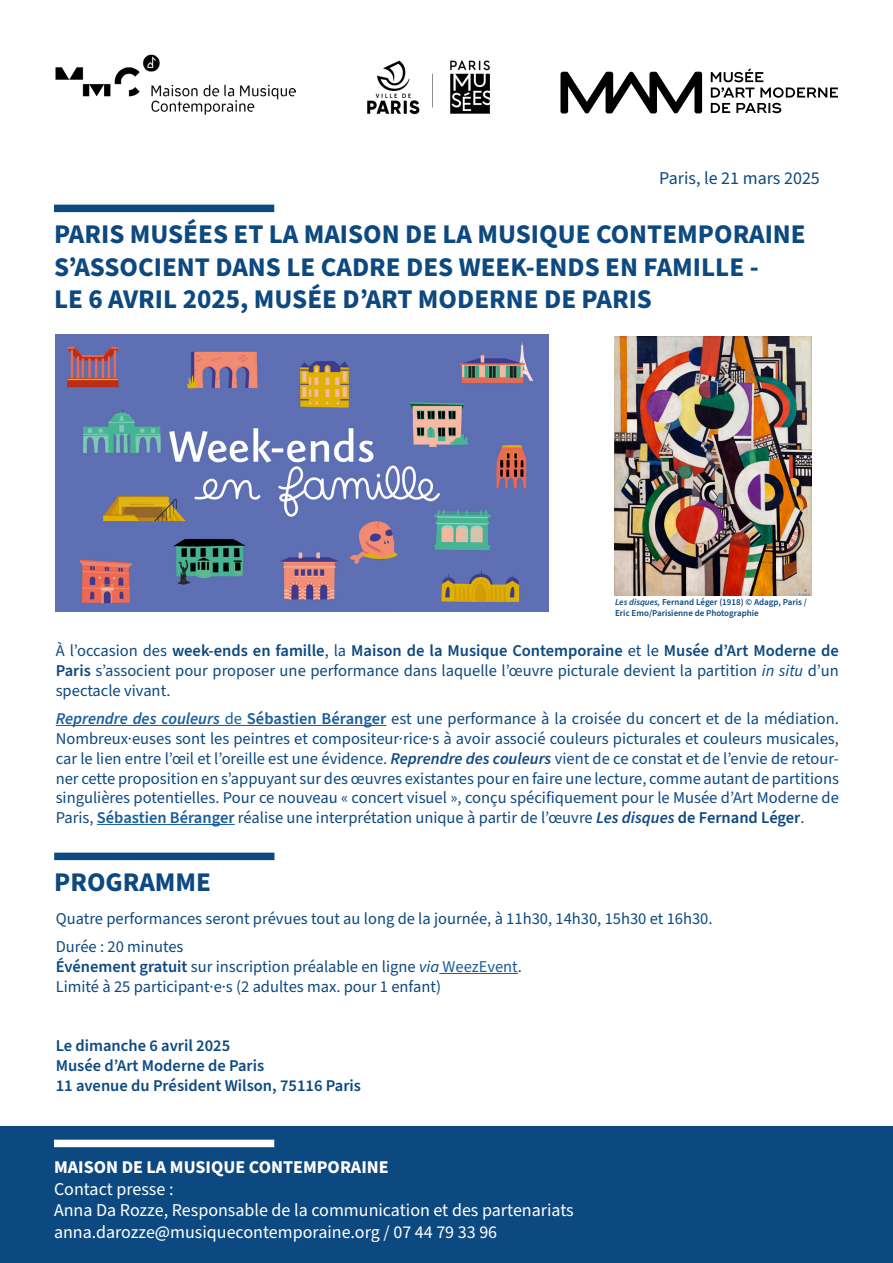
<style>
.page{position:relative;width:893px;height:1263px;background:#fff}
.page>*{position:absolute;margin:0;border:0;box-sizing:border-box;transform-origin:0 0}
.t1{font:700 27px/32.4px "Source Sans Pro";color:#0d4981}
.t2{font:18px "Source Sans Pro";color:#fff}
.t3{font:700 18px "Source Sans Pro";color:#fff}
.t4{font:18px "Source Sans Pro";color:#0d4981}
.t5{font:16.5px/19.8px "Source Sans Pro";color:#0d4981;text-align:justify}
.t6{font:600 16.5px "Source Sans Pro";color:#0d4981}
.t7{font:600 9px/10.8px "Source Sans Pro";color:#0d4981}
.s1{font-style:italic}
.s2{font-weight:600}
.s3{font-weight:600;font-style:italic;color:#175d9e}
.s4{color:#175d9e}
.s5{font-weight:600;color:#175d9e}
.s6{font-weight:600;font-style:italic}
</style>
<div class="page">
<div style="left:54px;top:205px;width:220px;height:7px;background:#0d4981"></div>
<div style="left:0;top:1127px;width:893px;height:136px;background:#0d4981"></div>
<div style="left:54px;top:1140px;width:220px;height:7px;background:#fff"></div>
<img style="left:55px;top:55px;width:241px;height:60px">
<hr style="left:56px;top:725px;width:330px;height:1px;background:#175d9e">
<hr style="left:97px;top:824px;width:138px;height:1px;background:#175d9e">
<hr style="left:439px;top:973px;width:79px;height:1px;background:#175d9e">
<div style="left:54px;top:853px;width:220px;height:7px;background:#0d4981"></div>
<img style="left:367px;top:60px;width:123px;height:55px">
<svg style="left:560px;top:69px;width:278px;height:44px"></svg>
<img style="left:614px;top:337px;width:198px;height:258px">
<img style="left:55px;top:334px;width:494px;height:278px">
<p class="t4" style="left:659px;top:166px;width:162px">Paris, le 21 mars 2025</p>
<p class="t1" style="left:54px;top:219px;width:753px">PARIS MUSÉES ET LA MAISON DE LA MUSIQUE CONTEMPORAINE<br>S’ASSOCIENT DANS LE CADRE DES WEEK-ENDS EN FAMILLE -<br>LE 6 AVRIL 2025, MUSÉE D’ART MODERNE DE PARIS</p>
<p class="t7" style="left:615px;top:597px;width:193px"><span class="s1">Les disques,</span> Fernand Léger (1918) © Adagp, Paris /<br>Eric Emo/Parisienne de Photographie</p>
<p class="t5" style="left:56px;top:641px;width:785px">À l’occasion des <span class="s2">week-ends en famille</span>, la <span class="s2">Maison de la Musique Contemporaine</span> et le <span class="s2">Musée d’Art Moderne de Paris</span> s’associent pour proposer une performance dans laquelle l’œuvre picturale devient la partition <span class="s1">in situ</span> d’un spectacle vivant.</p>
<p class="t5" style="left:56px;top:709px;width:785px"><span class="s3">Reprendre des couleurs</span> <span class="s4">de</span> <span class="s5">Sébastien Béranger</span> est une performance à la croisée du concert et de la médiation.<br>Nombreux·euses sont les peintres et compositeur·rice·s à avoir associé couleurs picturales et couleurs musicales, car le lien entre l’œil et l’oreille est une évidence. <span class="s6">Reprendre des couleurs</span> vient de ce constat et de l’envie de retour&shy;ner cette proposition en s’appuyant sur des œuvres existantes pour en faire une lecture, comme autant de partitions singulières potentielles. Pour ce nouveau « concert visuel », conçu spécifiquement pour le Musée d’Art Moderne de Paris, <span class="s5">Sébastien Béranger</span> réalise une interprétation unique à partir de l’œuvre <span class="s6">Les disques</span> <span class="s2">de Fernand Léger</span>.</p>
<p class="t1" style="left:54px;top:867px;width:158px">PROGRAMME</p>
<p class="t5" style="left:56px;top:909px;width:658px">Quatre performances seront prévues tout au long de la journée, à 11h30, 14h30, 15h30 et 16h30.</p>
<p class="t5" style="left:56px;top:937px;width:129px">Durée : 20 minutes</p>
<p class="t5" style="left:56px;top:957px;width:468px"><span class="s2">Événement gratuit</span> sur inscription préalable en ligne <span class="s1">via</span> <span class="s4">WeezEvent</span>.</p>
<p class="t5" style="left:56px;top:977px;width:387px">Limité à 25 participant·e·s (2 adultes max. pour 1 enfant)</p>
<p class="t6" style="left:56px;top:1035px;width:176px">Le dimanche 6 avril 2025</p>
<p class="t6" style="left:56px;top:1055px;width:210px">Musée d’Art Moderne de Paris</p>
<p class="t6" style="left:56px;top:1074px;width:307px">11 avenue du Président Wilson, 75116 Paris</p>
<p class="t3" style="left:54px;top:1155px;width:336px">MAISON DE LA MUSIQUE CONTEMPORAINE</p>
<p class="t2" style="left:54px;top:1176px;width:121px">Contact presse :</p>
<p class="t2" style="left:54px;top:1198px;width:521px">Anna Da Rozze, Responsable de la communication et des partenariats</p>
<p class="t2" style="left:54px;top:1220px;width:445px">anna.darozze@musiquecontemporaine.org / 07 44 79 33 96</p>
</div>
